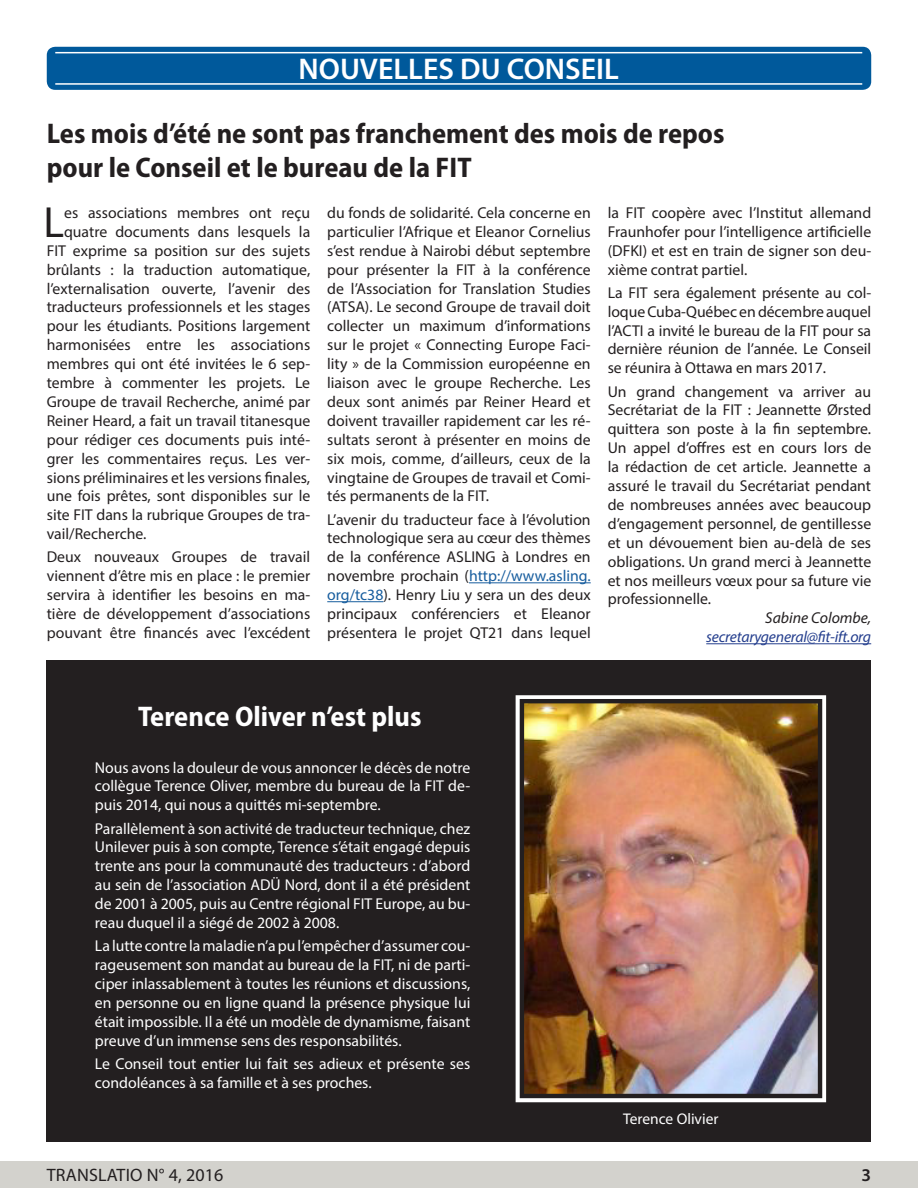
<style>
.page{position:relative;width:918px;height:1188px;background:#fff}
.page>*{position:absolute;margin:0;border:0;box-sizing:border-box;transform-origin:0 0}
.t1{font:43.8px "Myriad Pro";color:#231f20}
.Titel_2{font:600 30px "Myriad Pro";color:#fff}
.Titel_2-2{font:700 semi-condensed 28.5px/34.2px "Myriad Pro";color:#231f20}
.Titel_2-3{font:700 semi-condensed 28.5px "Myriad Pro";color:#fff}
.t2{font:18px "Myriad Pro";letter-spacing:.01em;color:#231f20}
.t3{font:600 18px "Myriad Pro";color:#231f20}
.t4{font:15.75px/18.9px "Myriad Pro";color:#231f20;text-align:justify}
.t5{font:15.75px/18.9px "Myriad Pro";color:#fff;text-align:justify}
.t6{font:italic 15.75px "Myriad Pro";letter-spacing:-.015em;color:#253f8e}
.t7{font:italic 15.75px "Myriad Pro";color:#231f20}
.popis_obr{font:15.45px "Myriad Pro";color:#fff}
.s1{color:#175d9e}
</style>
<div class="page">
<div style="left:0;top:1161px;width:918px;height:27px;background:#d3d2cd"></div>
<div style="left:47px;top:660px;width:824px;height:481px;background:#231f20"></div>
<hr style="left:469px;top:582px;width:122px;height:1px;background:#175d9e">
<hr style="left:327px;top:601px;width:56px;height:1px;background:#175d9e">
<hr style="left:706px;top:643px;width:165px;height:1px;background:#253f8e">
<img style="left:525px;top:704px;width:292px;height:389px">
<div style="left:516px;top:695px;width:310px;height:407px;border:5px solid #fff"></div>
<div style="left:520px;top:699px;width:302px;height:399px;border:4px solid #231f20"></div>
<div style="left:47px;top:47px;width:824px;height:43px;background:#00599b;border-radius:9px"></div>
<hr style="left:55px;top:52px;width:807px;height:1px;background:#fff">
<hr style="left:55px;top:83px;width:807px;height:2px;background:#fff">
<p class="Titel_2" style="left:299px;top:50px;width:322px">NOUVELLES DU CONSEIL</p>
<p class="Titel_2-2" style="left:47px;top:116px;width:679px">Les mois d’été ne sont pas franchement des mois de repos pour le Conseil et le bureau de la FIT</p>
<p class="t1" style="left:43px;top:195px;width:22px">L</p>
<p class="t4" style="left:64px;top:203px;width:248px">es associations membres ont reçu</p>
<p class="t4" style="left:327px;top:203px;width:265px">du fonds de solidarité. Cela concerne en particulier l’Afrique et Eleanor Cornelius s’est rendue à Nairobi début septembre pour présenter la FIT à la conférence de l’Association for Translation Studies (ATSA). Le second Groupe de travail doit collecter un maximum d’informations sur le projet « Connecting Europe Faci&shy;lity » de la Commission européenne en liaison avec le groupe Recherche. Les deux sont animés par Reiner Heard et doivent travailler rapidement car les ré&shy;sultats seront à présenter en moins de six mois, comme, d’ailleurs, ceux de la vingtaine de Groupes de travail et Comi&shy;tés permanents de la FIT.</p>
<p class="t4" style="left:327px;top:510px;width:265px">L’avenir du traducteur face à l’évolution technologique sera au cœur des thèmes de la conférence ASLING à Londres en novembre prochain (<span class="s1">http://www.asling. org/tc38</span>). Henry Liu y sera un des deux principaux conférenciers et Eleanor présentera le projet QT21 dans lequel</p>
<p class="t4" style="left:608px;top:203px;width:265px">la FIT coopère avec l’Institut allemand Fraunhofer pour l’intelligence artificielle (DFKI) et est en train de signer son deu&shy;xième contrat partiel.</p>
<p class="t4" style="left:608px;top:283px;width:265px">La FIT sera également présente au col&shy;loque Cuba-Québec en décembre auquel l’ACTI a invité le bureau de la FIT pour sa dernière réunion de l’année. Le Conseil se réunira à Ottawa en mars 2017.</p>
<p class="t4" style="left:608px;top:382px;width:265px">Un grand changement va arriver au Secrétariat de la FIT : Jeannette Ørsted quittera son poste à la fin septembre.<br>Un appel d’offres est en cours lors de la rédaction de cet article. Jeannette a assuré le travail du Secrétariat pendant de nombreuses années avec beaucoup d’engagement personnel, de gentillesse et un dévouement bien au-delà de ses obligations. Un grand merci à Jeannette et nos meilleurs vœux pour sa future vie professionnelle.</p>
<p class="t7" style="left:765px;top:608px;width:107px">Sabine Colombe,</p>
<p class="t6" style="left:706px;top:627px;width:166px">secretarygeneral@fit-ift.org</p>
<p class="t4" style="left:64px;top:222px;width:248px">quatre documents dans lesquels la</p>
<p class="t4" style="left:47px;top:241px;width:265px">FIT exprime sa position sur des sujets</p>
<p class="t4" style="left:47px;top:260px;width:265px">brûlants : la traduction automatique,</p>
<p class="t4" style="left:47px;top:279px;width:265px">l’externalisation ouverte, l’avenir des</p>
<p class="t4" style="left:47px;top:297px;width:265px">traducteurs professionnels et les stages</p>
<p class="t4" style="left:47px;top:316px;width:265px">pour les étudiants. Positions largement</p>
<p class="t4" style="left:47px;top:335px;width:265px">harmonisées entre les associations</p>
<p class="t4" style="left:47px;top:354px;width:265px">membres qui ont été invitées le 6 sep-</p>
<p class="t4" style="left:47px;top:373px;width:265px">tembre à commenter les projets. Le</p>
<p class="t4" style="left:47px;top:392px;width:265px">Groupe de travail Recherche, animé par</p>
<p class="t4" style="left:47px;top:411px;width:265px">Reiner Heard, a fait un travail titanesque</p>
<p class="t4" style="left:47px;top:430px;width:265px">pour rédiger ces documents puis inté-</p>
<p class="t4" style="left:47px;top:449px;width:265px">grer les commentaires reçus. Les ver-</p>
<p class="t4" style="left:47px;top:468px;width:265px">sions préliminaires et les versions finales,</p>
<p class="t4" style="left:47px;top:486px;width:265px">une fois prêtes, sont disponibles sur le</p>
<p class="t4" style="left:47px;top:505px;width:265px">site FIT dans la rubrique Groupes de tra-</p>
<p class="t4" style="left:47px;top:524px;width:101px">vail/Recherche.</p>
<p class="t4" style="left:47px;top:547px;width:265px">Deux nouveaux Groupes de travail viennent d’être mis en place : le premier servira à identifier les besoins en ma&shy;tière de développement d’associations pouvant être financés avec l’excédent</p>
<p class="Titel_2-3" style="left:138px;top:698px;width:285px">Terence Oliver n’est plus</p>
<p class="t5" style="left:95px;top:758px;width:377px">Nous avons la douleur de vous annoncer le décès de notre collègue Terence Oliver, membre du bureau de la FIT de&shy;puis 2014, qui nous a quittés mi-septembre.</p>
<p class="t5" style="left:95px;top:819px;width:377px">Parallèlement à son activité de traducteur technique, chez Unilever puis à son compte, Terence s’était engagé depuis trente ans pour la communauté des traducteurs : d’abord au sein de l’association ADÜ Nord, dont il a été président de 2001 à 2005, puis au Centre régional FIT Europe, au bu&shy;reau duquel il a siégé de 2002 à 2008.</p>
<p class="t5" style="left:95px;top:936px;width:377px">La lutte contre la maladie n’a pu l’empêcher d’assumer cou&shy;rageusement son mandat au bureau de la FIT, ni de parti&shy;ciper inlassablement à toutes les réunions et discussions, en personne ou en ligne quand la présence physique lui était impossible. Il a été un modèle de dynamisme, faisant preuve d’un immense sens des responsabilités.</p>
<p class="t5" style="left:95px;top:1054px;width:377px">Le Conseil tout entier lui fait ses adieux et présente ses condoléances à sa famille et à ses proches.</p>
<p class="popis_obr" style="left:623px;top:1109px;width:97px">Terence Olivier</p>
<p class="t2" style="left:47px;top:1164px;width:178px">TRANSLATIO N° 4, 2016</p>
<p class="t3" style="left:862px;top:1164px;width:11px">3</p>
</div>
